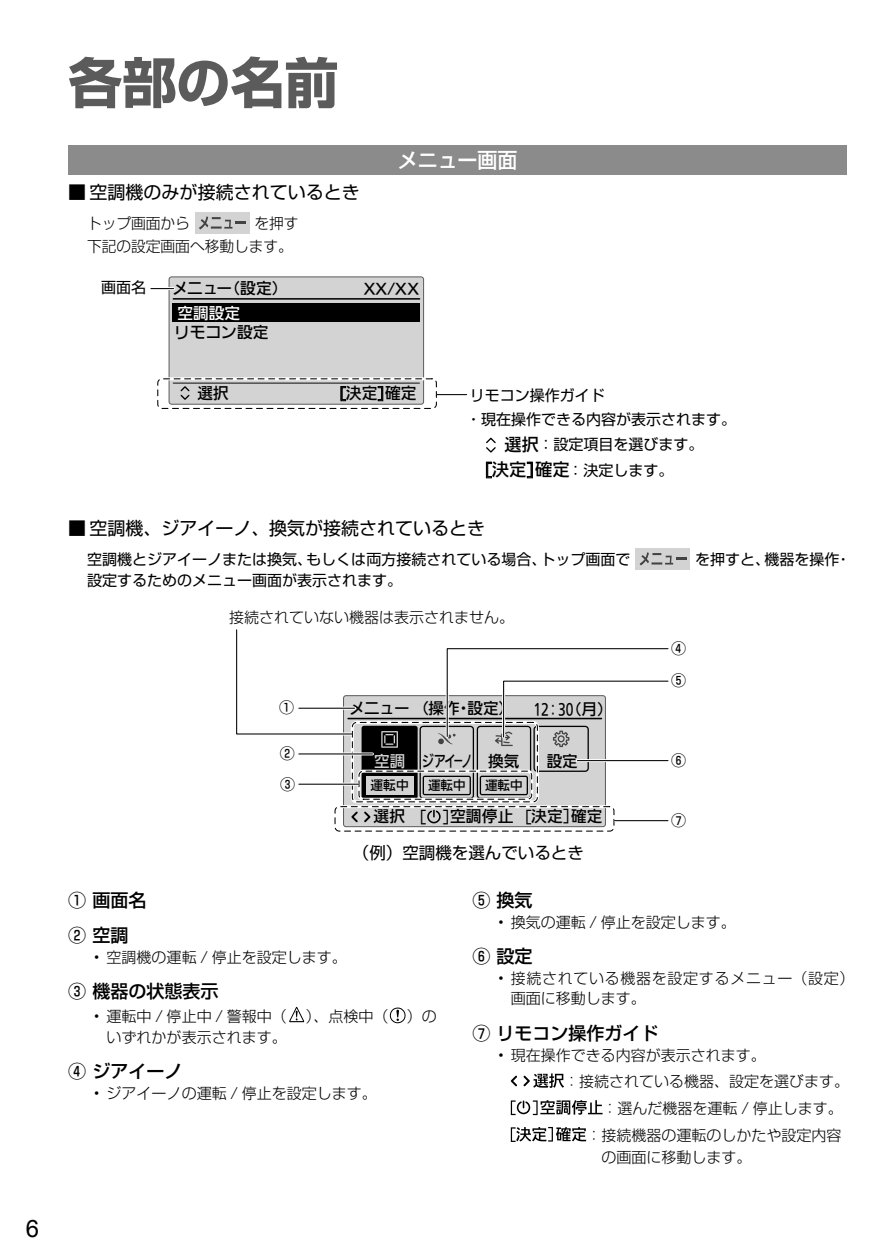
<style>
.page{position:relative;width:894px;height:1255px;background:#fff}
.page>*{position:absolute;margin:0;border:0;box-sizing:border-box;transform-origin:0 0}
.t1{font:54px "Shin Go Pro Bold 90 msp RKSJ H";color:#5b5b5b}
.t2{font:24px "Arial";color:#000}
.t3{font:21px "Shin Go Pro Medium 90 msp RKSJ H";color:#fff;scale:.95 1}
.t4{font:18px "Shin Go Pro Regular 90 msp RKSJ H";color:#000}
.t5{font:18px "Shin Go Pro Medium 90 msp RKSJ H";color:#000}
.t6{font:17.55px "PUD Go Dp M 90 msp RKSJ H";color:#000}
.t7{font:17.25px "PUD Go Dp M 90 msp RKSJ H";color:#000}
.t8{font:16.65px "PUD Go Dp M 90 msp RKSJ H";color:#000}
.t9{font:16.5px "Shin Go Pro Regular 90 msp RKSJ H";color:#000}
.t10{font:15.9px "PUD Go Dp M 90 msp RKSJ H";color:#000}
.t11{font:15.75px "PUD Go Dp M 90 msp RKSJ H";color:#000}
.t12{font:15.6px "PUD Go Dp M 90 msp RKSJ H";color:#000}
.t13{font:15.6px "PUD Go Dp M 90 msp RKSJ H";color:#000;scale:.75 1}
.t14{font:15.6px "PUD Go Dp M 90 msp RKSJ H";color:#fff}
.t15{font:15.15px "PUD Go Dp M 90 msp RKSJ H";color:#000}
.t16{font:15px/23.1px "Shin Go Pro Light 90 msp RKSJ H";color:#000}
.t17{font:15px/24px "Shin Go Pro Regular 90 msp RKSJ H";color:#000}
.t18{font:15px/19.5px "Shin Go Pro Light 90 msp RKSJ H";letter-spacing:.045em;color:#000}
.t19{font:15px/32px "Shin Go Pro Medium 90 msp RKSJ H";color:#000}
.t20{font:14.7px "PUD Go Dp M 90 msp RKSJ H";color:#000;scale:1.13 1}
.t21{font:14.55px "PUD Go Dp M 90 msp RKSJ H";color:#000;scale:1.04 1}
.t22{font:12.9px "PUD Go Dp M 90 msp RKSJ H";color:#000}
.t23{font:12.75px "PUD Go Dp M 90 msp RKSJ H";color:#000}
.s1{font-size:15.15px}
.s2{font-size:16.65px}
.s3{color:#d3d3d3}
.s4{font-size:14.25px}
</style>
<div class="page">
<div style="left:68px;top:145px;width:778px;height:30px;background:#8b8b8b"></div>
<div style="left:195px;top:212px;width:54px;height:21px;background:#d3d3d3"></div>
<svg style="left:199px;top:216px;width:46px;height:14px"></svg>
<div style="left:169px;top:277px;width:254px;height:127px;background:#d3d3d3;border-radius:3px"></div>
<div style="left:169px;top:277px;width:255px;height:128px;border:1px solid #5b5b5b;border-radius:3px"></div>
<div style="left:173px;top:303px;width:247px;height:19px;background:#000"></div>
<svg style="left:180px;top:386px;width:10px;height:14px"></svg>
<hr style="left:173px;top:298px;width:247px;height:2px;background:#000">
<hr style="left:173px;top:383px;width:247px;height:1px;background:#000">
<svg style="left:341px;top:386px;width:5px;height:15px"></svg>
<svg style="left:378px;top:386px;width:5px;height:15px"></svg>
<div style="left:156px;top:377px;width:282px;height:33px;border:3px solid #fff;border-radius:4px"></div>
<div style="left:157px;top:378px;width:280px;height:31px;border:1px dashed #000;border-radius:4px"></div>
<hr style="left:437px;top:393px;width:29px;height:3px;background:#fff">
<svg style="left:437px;top:394px;width:29px;height:1px"></svg>
<hr style="left:151px;top:287px;width:23px;height:3px;background:#fff">
<svg style="left:151px;top:288px;width:23px;height:1px"></svg>
<svg style="left:486px;top:437px;width:10px;height:16px"></svg>
<svg style="left:486px;top:462px;width:5px;height:16px"></svg>
<svg style="left:527px;top:462px;width:5px;height:16px"></svg>
<div style="left:635px;top:548px;width:55px;height:21px;background:#d3d3d3"></div>
<svg style="left:639px;top:552px;width:47px;height:13px"></svg>
<div style="left:343px;top:696px;width:262px;height:131px;background:#d3d3d3;border-radius:3px"></div>
<div style="left:343px;top:695px;width:262px;height:132px;border:1px solid #5b5b5b;border-radius:3px"></div>
<div style="left:361px;top:726px;width:56px;height:73px;background:#000;border-radius:3px"></div>
<hr style="left:347px;top:718px;width:255px;height:1px;background:#000">
<svg style="left:427px;top:810px;width:13px;height:13px"></svg>
<svg style="left:364px;top:811px;width:6px;height:11px"></svg>
<svg style="left:351px;top:811px;width:7px;height:11px"></svg>
<div style="left:366px;top:776px;width:47px;height:19px;background:#d3d3d3"></div>
<svg style="left:381px;top:731px;width:17px;height:17px"></svg>
<div style="left:351px;top:721px;width:188px;height:82px;border:3px solid #fff;border-radius:4px"></div>
<div style="left:352px;top:722px;width:186px;height:80px;border:1px dashed #000;border-radius:4px"></div>
<div style="left:357px;top:770px;width:176px;height:31px;border:3px solid #fff;border-radius:4px"></div>
<div style="left:358px;top:771px;width:174px;height:29px;border:1px dashed #000;border-radius:4px"></div>
<div style="left:333px;top:805px;width:282px;height:28px;border:3px solid #fff;border-radius:4px"></div>
<div style="left:334px;top:806px;width:280px;height:26px;border:1px dashed #000;border-radius:4px"></div>
<svg style="left:236px;top:629px;width:119px;height:108px"></svg>
<hr style="left:299px;top:783px;width:59px;height:3px;background:#fff">
<hr style="left:299px;top:784px;width:59px;height:1px;background:#000">
<hr style="left:299px;top:752px;width:73px;height:3px;background:#fff">
<hr style="left:299px;top:753px;width:73px;height:1px;background:#000">
<svg style="left:419px;top:648px;width:250px;height:151px"></svg>
<hr style="left:614px;top:819px;width:54px;height:3px;background:#fff">
<hr style="left:614px;top:820px;width:54px;height:1px;background:#000">
<svg style="left:289px;top:1007px;width:15px;height:15px"></svg>
<svg style="left:390px;top:1008px;width:15px;height:15px"></svg>
<svg style="left:523px;top:1073px;width:41px;height:15px"></svg>
<svg style="left:510px;top:1076px;width:7px;height:10px"></svg>
<svg style="left:510px;top:1100px;width:92px;height:15px"></svg>
<svg style="left:510px;top:1127px;width:76px;height:15px"></svg>
<h2 class="t2" style="left:26px;top:1215px;width:15px">6</h2>
<h1 class="t1" style="left:68px;top:62px;width:272px">各部の名前</h1>
<p class="t4" style="left:68px;top:185px;width:293px">■ 空調機のみが接続されているとき</p>
<p class="t16" style="left:87px;top:214px;width:104px">トップ画面から</p>
<p class="t16" style="left:87px;top:214px;width:213px;text-indent:167px">を押す下記の設定画面へ移動します。</p>
<h3 class="t3" style="left:397px;top:152px;width:127px">メニュー画面</h3>
<p class="t17" style="left:101px;top:277px;width:46px">画面名</p>
<p class="t12" style="left:172px;top:283px;width:117px">メニュー（設定）</p>
<p class="t14" style="left:177px;top:307px;width:64px">空調設定</p>
<p class="t12" style="left:174px;top:326px;width:96px">リモコン設定</p>
<p class="t20" style="left:387px;top:283px;width:9px">/</p>
<p class="t21" style="left:364px;top:283px;width:55px">XX XX</p>
<p class="t11" style="left:197px;top:387px;width:33px">選択</p>
<p class="t10" style="left:331px;top:387px;width:87px"><span class="s1">［</span>決定確定</p>
<p class="t15" style="left:377px;top:388px;width:17px">］</p>
<p class="t17" style="left:466px;top:385px;width:272px">リモコン操作ガイド<br>・現在操作できる内容が表示されます。</p>
<p class="t17" style="left:538px;top:435px;width:167px">：設定項目を選びます。</p>
<p class="t17" style="left:470px;top:460px;width:31px">　　</p>
<p class="t7" style="left:504px;top:438px;width:36px">選択</p>
<p class="t6" style="left:475px;top:463px;width:96px"><span class="s2">［</span>決定確定</p>
<p class="t8" style="left:527px;top:464px;width:18px">］</p>
<p class="t17" style="left:568px;top:460px;width:106px">：決定します。</p>
<p class="t4" style="left:68px;top:521px;width:418px">■ 空調機、ジアイーノ、換気が接続されているとき</p>
<p class="t17" style="left:87px;top:549px;width:545px">空調機とジアイーノまたは換気、もしくは両方接続されている場合、トップ画面で</p>
<p class="t17" style="left:695px;top:549px;width:157px">を押すと、機器を操作・</p>
<p class="t17" style="left:87px;top:570px;width:316px">設定するためのメニュー画面が表示されます。</p>
<p class="t16" style="left:229px;top:608px;width:286px">接続されていない機器は表示されません。</p>
<p class="t19" style="left:279px;top:694px;width:16px">①</p>
<p class="t19" style="left:280px;top:740px;width:17px;line-height:30.5px">②<br>③</p>
<p class="t12" style="left:349px;top:702px;width:265px">メニュー（操作・設定） 12：30（月）</p>
<p class="t13" style="left:374px;top:755px;width:195px"><span class="s3">空調</span> ジアイ<span class="s4">ー</span>ノ 換気</p>
<p class="t12" style="left:546px;top:755px;width:33px">設定</p>
<p class="t22" style="left:370px;top:780px;width:40px">運転中</p>
<p class="t23" style="left:428px;top:781px;width:39px">運転中</p>
<p class="t23" style="left:485px;top:781px;width:39px">運転中</p>
<p class="t12" style="left:450px;top:811px;width:130px">空調停止 決定］</p>
<p class="t12" style="left:571px;top:811px;width:33px">確定</p>
<p class="t12" style="left:373px;top:811px;width:86px">選択［ ］</p>
<p class="t12" style="left:516px;top:811px;width:17px">［</p>
<p class="t9" style="left:353px;top:847px;width:232px">（例）空調機を選んでいるとき</p>
<p class="t19" style="left:671px;top:635px;width:16px">④<br>⑤</p>
<p class="t19" style="left:671px;top:746px;width:16px">⑥</p>
<p class="t19" style="left:671px;top:807px;width:16px">⑦</p>
<p class="t5" style="left:68px;top:893px;width:79px">① 画面名</p>
<p class="t5" style="left:472px;top:893px;width:61px">⑤ 換気</p>
<p class="t16" style="left:498px;top:913px;width:239px">• 換気の運転 / 停止を設定します。</p>
<p class="t5" style="left:68px;top:928px;width:61px">② 空調</p>
<p class="t16" style="left:94px;top:948px;width:254px">• 空調機の運転 / 停止を設定します。</p>
<p class="t5" style="left:472px;top:949px;width:61px">⑥ 設定</p>
<p class="t18" style="left:510px;top:971px;width:345px;text-indent:-13px">• 接続されている機器を設定するメニュー（設定）画面に移動します。</p>
<p class="t5" style="left:68px;top:984px;width:151px">③ 機器の状態表示</p>
<p class="t16" style="left:94px;top:1006px;width:194px">• 運転中 / 停止中 / 警報中（</p>
<p class="t16" style="left:306px;top:1006px;width:133px">）、点検中（ ）の</p>
<p class="t16" style="left:107px;top:1028px;width:181px">いずれかが表示されます。</p>
<p class="t5" style="left:472px;top:1026px;width:187px">⑦ リモコン操作ガイド</p>
<p class="t16" style="left:564px;top:1045px;width:286px;line-height:25.3px;text-indent:-66px">• 現在操作できる内容が表示されます。<br>：接続されている機器、設定を選びます。</p>
<p class="t16" style="left:586px;top:1097px;width:258px;line-height:26.8px;text-align:right">：選んだ機器を運転 / 停止します。： 接続機器の運転のしかたや設定内容</p>
<p class="t16" style="left:601px;top:1147px;width:151px">の画面に移動します。</p>
<p class="t5" style="left:68px;top:1064px;width:115px">④ ジアイーノ</p>
<p class="t16" style="left:94px;top:1084px;width:284px">• ジアイーノの運転 / 停止を設定します。</p>
</div>
